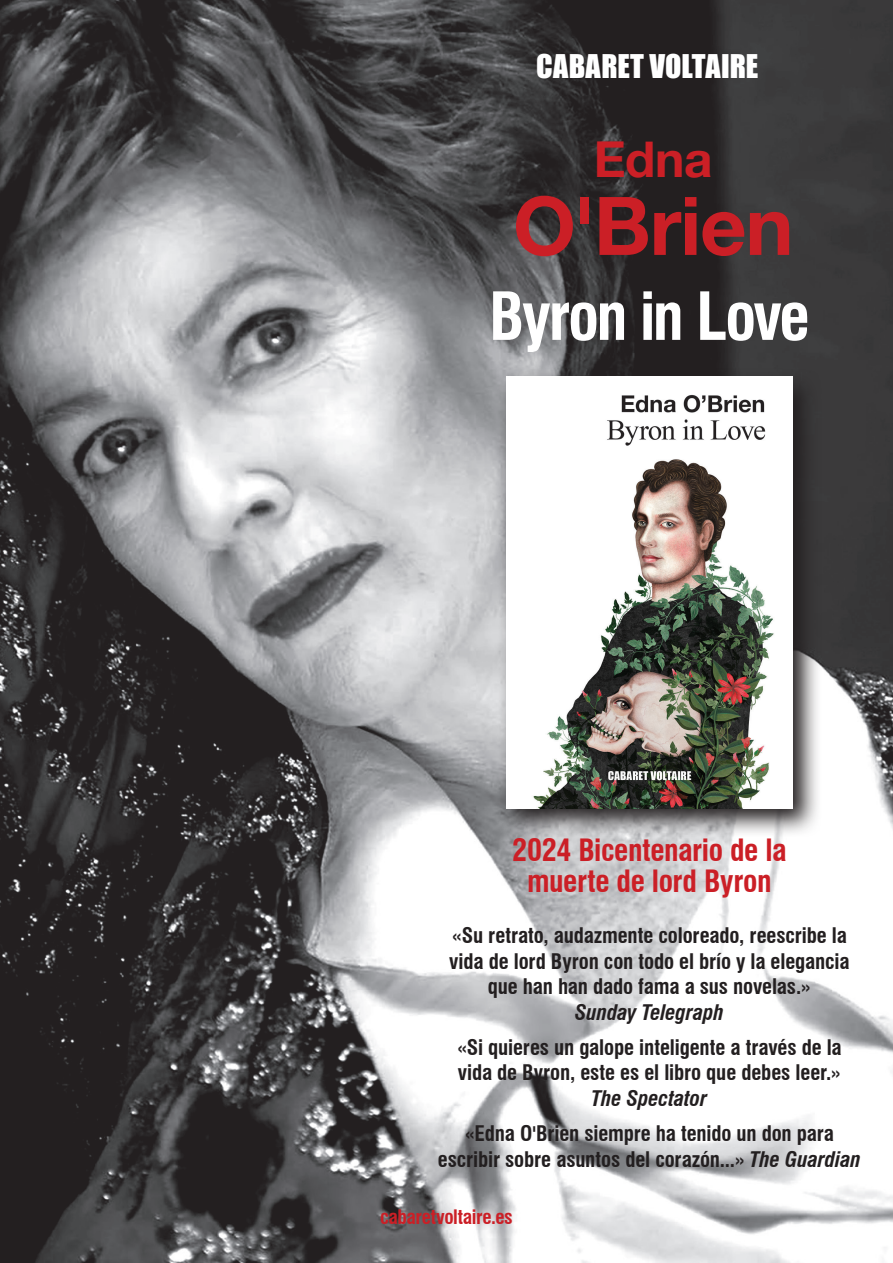
<style>
.page{position:relative;width:893px;height:1263px;background:#fff}
.page>*{position:absolute;margin:0;border:0;box-sizing:border-box;transform-origin:0 0}
.t1{font:700 81px "Helvetica 75";letter-spacing:-.015em;color:#cb1f26}
.t2{font:700 condensed 64.5px "Swiss 721 BT";letter-spacing:-.04em;color:#fff}
.t3{font:700 49.5px "Helvetica 75";color:#cb1f26}
.t4{font:700 condensed 30px "Swiss 721 BT";letter-spacing:-.015em;color:#cb1f26}
.t5{font:30px "Impact";letter-spacing:.005em;color:#fff}
.t6{font:700 condensed 21px/25.5px "Swiss 721 BT";letter-spacing:-.005em;color:#231f20;text-align:center}
.t7{font:italic 700 condensed 21px "Swiss 721 BT";letter-spacing:-.005em;color:#231f20}
.t8{font:700 condensed 19.5px "Swiss 721 BT";letter-spacing:-.02em;color:#cb1f26}
.s1{font-style:italic}
</style>
<div class="page">
<img style="left:0;top:0;width:893px;height:1263px">
<svg style="left:498px;top:368px;width:324px;height:470px;background:#7d7c7d"></svg>
<img style="left:506px;top:377px;width:286px;height:431px">
<p class="t5" style="left:536px;top:43px;width:224px">CABARET VOLTAIRE</p>
<p class="t3" style="left:594px;top:129px;width:120px">Edna</p>
<p class="t1" style="left:513px;top:176px;width:282px">O'Brien</p>
<p class="t2" style="left:489px;top:278px;width:322px">Byron in Love</p>
<p class="t4" style="left:512px;top:832px;width:276px">2024 Bicentenario de la</p>
<p class="t4" style="left:527px;top:863px;width:246px">muerte de lord Byron</p>
<p class="t6" style="left:449px;top:923px;width:402px">«Su retrato, audazmente coloreado, reescribe la vida de lord Byron con todo el brío y la elegancia que han han dado fama a sus novelas.»</p>
<p class="t7" style="left:575px;top:999px;width:150px">Sunday Telegraph</p>
<p class="t6" style="left:457px;top:1035px;width:386px;text-align:left">«Si quieres un galope inteligente a través de la vida de Byron, este es el libro que debes leer.»</p>
<p class="t7" style="left:591px;top:1085px;width:117px">The Spectator</p>
<p class="t6" style="left:438px;top:1121px;width:424px">«Edna O'Brien siempre ha tenido un don para escribir sobre asuntos del corazón...» <span class="s1">The Guardian</span></p>
<p class="t8" style="left:380px;top:1205px;width:134px">cabaretvoltaire.es</p>
</div>
